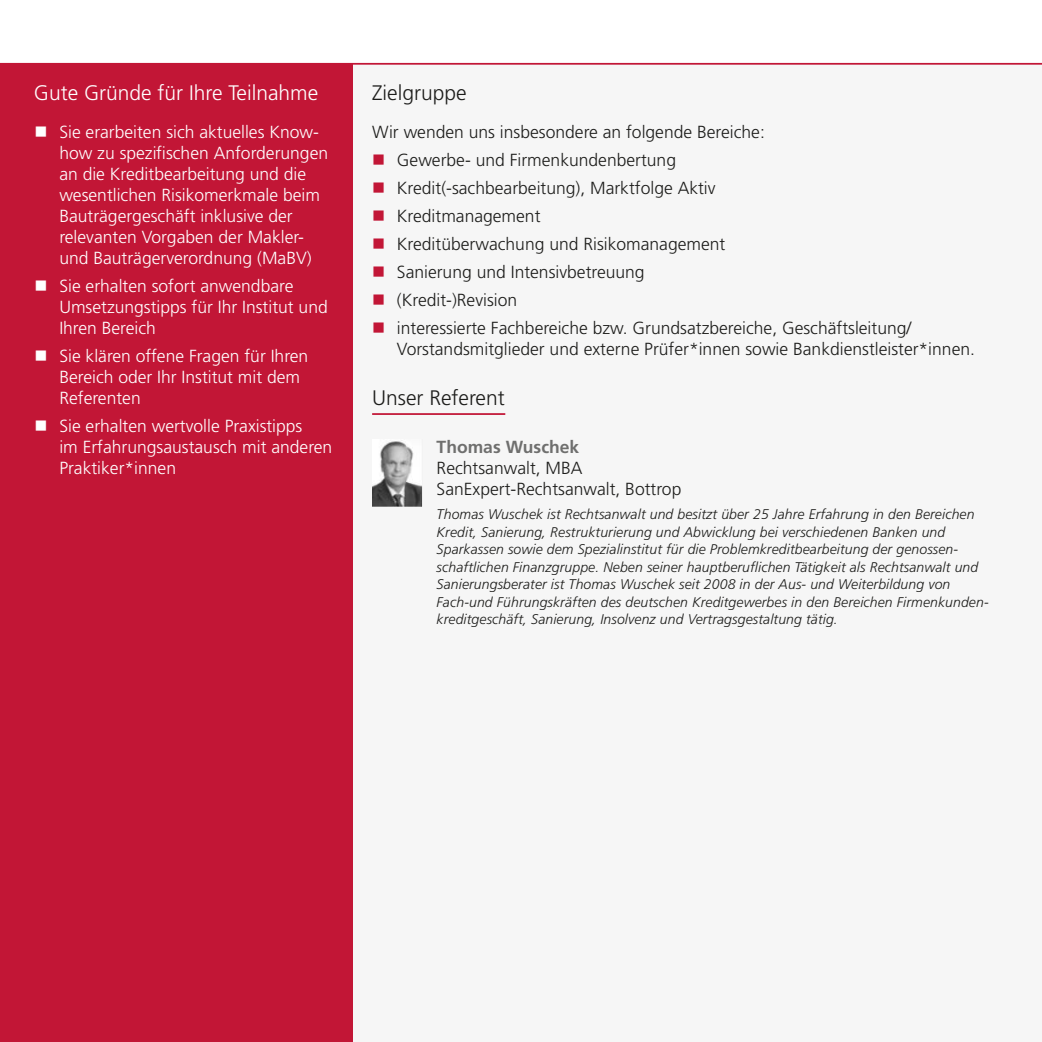
<style>
.page{position:relative;width:1042px;height:1042px;background:#fff}
.page>*{position:absolute;margin:0;border:0;box-sizing:border-box;transform-origin:0 0}
.t1{font:300 21px "Frutiger LT Pro";color:#fff}
.t2{font:300 21px "Frutiger LT Pro";color:#1d1d1b}
.t3{font:300 17.5px/21px "Frutiger LT Pro";color:#fff}
.t4{font:300 17.5px/28px "Frutiger LT Pro";color:#1d1d1b}
.t5{font:700 17.5px "Frutiger LT Pro";color:#6f6f6e}
.t6{font:italic 300 14px/17.5px "Frutiger LT Pro";letter-spacing:.01em;color:#1d1d1b}
</style>
<div class="page">
<hr style="left:0;top:0;width:1px;height:65px;background:#c21636">
<div style="left:352px;top:65px;width:690px;height:977px;background:#f6f6f6"></div>
<hr style="left:0;top:63px;width:1042px;height:2px;background:#c21636">
<div style="left:0;top:64px;width:352px;height:978px;background:#c21636"></div>
<hr style="left:372px;top:413px;width:133px;height:2px;background:#c21636">
<img style="left:372px;top:441px;width:50px;height:65px">
<h1 class="t1" style="left:34px;top:84px;width:286px">Gute Gründe für Ihre Teilnahme</h1>
<p class="t3" style="left:59px;top:123px;width:270px">Sie erarbeiten sich aktuelles Know&shy;how zu spezifischen Anforderungen an die Kreditbearbeitung und die wesentlichen Risikomerkmale beim Bauträgergeschäft inklusive der relevanten Vorgaben der Makler&shy;und Bauträgerverordnung (MaBV)</p>
<p class="t3" style="left:59px;top:277px;width:270px">Sie erhalten sofort anwendbare<br>Umsetzungstipps für Ihr Institut und<br>Ihren Bereich</p>
<p class="t3" style="left:59px;top:347px;width:250px">Sie klären offene Fragen für Ihren<br>Bereich oder Ihr Institut mit dem<br>Referenten</p>
<p class="t3" style="left:59px;top:417px;width:274px">Sie erhalten wertvolle Praxistipps<br>im Erfahrungsaustausch mit anderen<br>Praktiker*innen</p>
<h1 class="t2" style="left:372px;top:84px;width:96px">Zielgruppe</h1>
<p class="t4" style="left:397px;top:120px;width:516px;text-indent:-25px">Wir wenden uns insbesondere an folgende Bereiche:<br>Gewerbe- und Firmenkundenbertung<br>Kredit(-sachbearbeitung), Marktfolge Aktiv<br>Kreditmanagement<br>Kreditüberwachung und Risikomanagement<br>Sanierung und Intensivbetreuung<br>(Kredit-)Revision<br>interessierte Fachbereiche bzw. Grundsatzbereiche, Geschäftsleitung/</p>
<p class="t4" style="left:397px;top:337px;width:579px">Vorstandsmitglieder und externe Prüfer*innen sowie Bankdienstleister*innen.</p>
<h1 class="t2" style="left:372px;top:390px;width:134px">Unser Referent</h1>
<p class="t5" style="left:437px;top:440px;width:144px">Thomas Wuschek</p>
<p class="t4" style="left:437px;top:459px;width:246px;line-height:21px">Rechtsanwalt, MBA<br>SanExpert-Rechtsanwalt, Bottrop</p>
<p class="t6" style="left:437px;top:507px;width:553px">Thomas Wuschek ist Rechtsanwalt und besitzt über 25 Jahre Erfahrung in den Bereichen Kredit, Sanierung, Restrukturierung und Abwicklung bei verschiedenen Banken und Sparkassen sowie dem Spezialinstitut für die Problemkreditbearbeitung der genossen&shy;schaftlichen Finanzgruppe. Neben seiner hauptberuflichen Tätigkeit als Rechtsanwalt und Sanierungsberater ist Thomas Wuschek seit 2008 in der Aus- und Weiterbildung von Fach-und Führungskräften des deutschen Kreditgewerbes in den Bereichen Firmenkunden&shy;kreditgeschäft, Sanierung, Insolvenz und Vertragsgestaltung tätig.</p>
</div>
